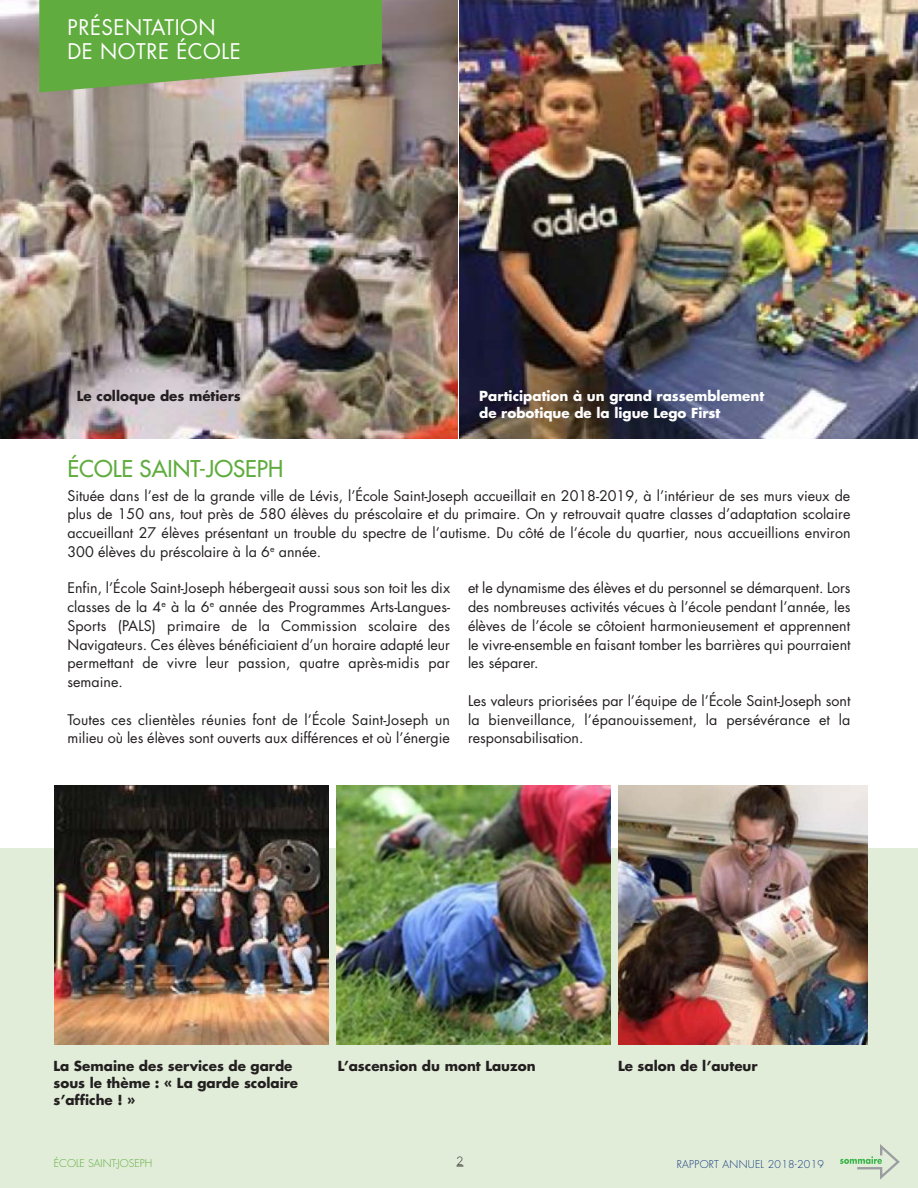
<style>
.page{position:relative;width:918px;height:1188px;background:#fff}
.page>*{position:absolute;margin:0;border:0;box-sizing:border-box;transform-origin:0 0}
.t1{font:22.5px "Futura";color:#60ac3e}
.t2{font:21px/24px "Futura";letter-spacing:.025em;color:#fff}
.t3{font:14.25px/18.8px "Futura";color:#231f20;text-align:justify}
.t4{font:700 13.5px/17.2px "Futura";color:#231f20}
.t5{font:700 13.5px/17.2px "Futura";color:#fff}
.t6{font:300 11.1px "Futura";color:#231f20}
.t7{font:300 10.5px "Futura";letter-spacing:.025em;color:#113880}
.t8{font:300 10.5px "Futura";color:#60ac3e}
</style>
<div class="page">
<img style="left:0;top:0;width:458px;height:439px">
<img style="left:459px;top:0;width:459px;height:439px">
<div style="left:0;top:848px;width:918px;height:340px;background:#e1edd8"></div>
<svg style="left:840px;top:1144px;width:60px;height:36px"></svg>
<svg style="left:39px;top:0;width:343px;height:92px;background:#6caa4e"></svg>
<img style="left:54px;top:786px;width:275px;height:258px">
<img style="left:336px;top:786px;width:275px;height:258px">
<img style="left:618px;top:786px;width:249px;height:258px">
<h2 class="t2" style="left:67px;top:17px;width:175px">PRÉSENTATION<br>DE NOTRE ÉCOLE</h2>
<p class="t4" style="left:77px;top:388px;width:165px">Le colloque des métiers</p>
<h1 class="t1" style="left:68px;top:458px;width:217px">ÉCOLE SAINT-JOSEPH</h1>
<p class="t5" style="left:479px;top:388px;width:287px">Participation à un grand rassemblement de robotique de la ligue Lego First</p>
<p class="t3" style="left:68px;top:487px;width:785px">Située dans l’est de la grande ville de Lévis, l’École Saint-Joseph accueillait en 2018-2019, à l’intérieur de ses murs vieux de plus de 150 ans, tout près de 580 élèves du préscolaire et du primaire. On y retrouvait quatre classes d’adaptation scolaire accueillant 27 élèves présentant un trouble du spectre de l’autisme. Du côté de l’école du quartier, nous accueillions environ 300 élèves du préscolaire à la 6<sup>e</sup> année.</p>
<p class="t3" style="left:68px;top:580px;width:384px">Enfin, l’École Saint-Joseph hébergeait aussi sous son toit les dix classes de la 4<sup>e</sup> à la 6<sup>e</sup> année des Programmes Arts-Langues-Sports (PALS) primaire de la Commission scolaire des Navigateurs. Ces élèves bénéficiaient d’un horaire adapté leur permettant de vivre leur passion, quatre après-midis par semaine.</p>
<p class="t3" style="left:68px;top:711px;width:384px">Toutes ces clientèles réunies font de l’École Saint-Joseph un milieu où les élèves sont ouverts aux différences et où l’énergie</p>
<p class="t3" style="left:468px;top:580px;width:384px">et le dynamisme des élèves et du personnel se démarquent. Lors des nombreuses activités vécues à l’école pendant l’année, les élèves de l’école se côtoient harmonieusement et apprennent le vivre-ensemble en faisant tomber les barrières qui pourraient les séparer.</p>
<p class="t3" style="left:468px;top:692px;width:384px">Les valeurs priorisées par l’équipe de l’École Saint-Joseph sont la bienveillance, l’épanouissement, la persévérance et la responsabilisation.</p>
<p class="t4" style="left:53px;top:1058px;width:241px">La Semaine des services de garde</p>
<p class="t4" style="left:338px;top:1058px;width:199px">L’ascension du mont Lauzon</p>
<p class="t4" style="left:618px;top:1058px;width:141px">Le salon de l’auteur</p>
<p class="t4" style="left:53px;top:1075px;width:246px">sous le thème : « La garde scolaire s’affiche ! »</p>
<p class="t8" style="left:54px;top:1158px;width:100px">ÉCOLE SAINT-JOSEPH</p>
<p class="t6" style="left:457px;top:1156px;width:8px">2</p>
<p class="t7" style="left:677px;top:1159px;width:149px">RAPPORT ANNUEL 2018-2019</p>
</div>
